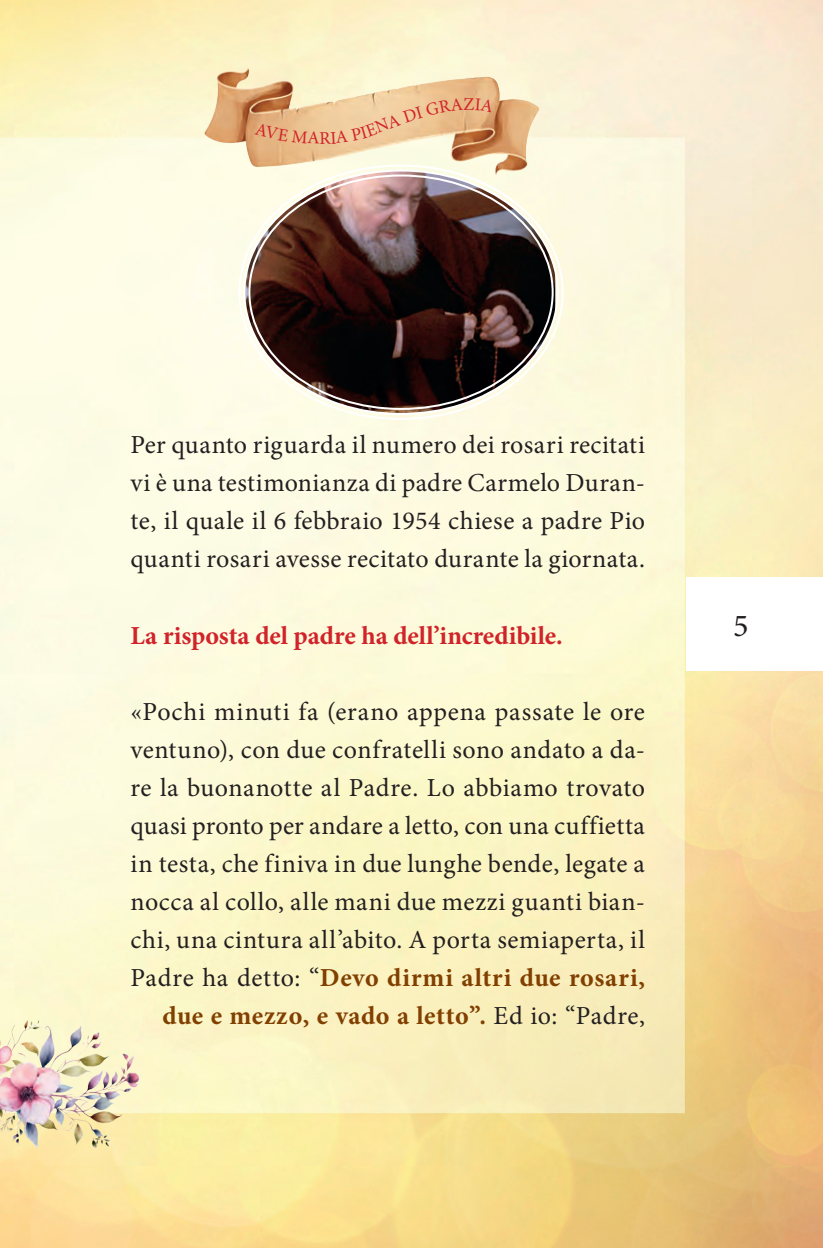
<style>
.page{position:relative;width:823px;height:1248px;background:#fff}
.page>*{position:absolute;margin:0;border:0;box-sizing:border-box;transform-origin:0 0}
.t1{font:32px "Minion Pro";color:#231f20}
.t2{font:26px/38px "Minion Pro";letter-spacing:.02em;color:#231f20;text-align:justify}
.t3{font:700 26px "Minion Pro";letter-spacing:-.005em;color:#d1232a}
.s1{font-weight:700;color:#813f00}
</style>
<div class="page">
<img style="left:0;top:0;width:822px;height:1247px">
<svg style="left:242px;top:168px;width:317px;height:248px;background:#6e5d57"></svg>
<img style="left:204px;top:66px;width:44px;height:67px">
<img style="left:0;top:1003px;width:147px;height:168px">
<div style="left:686px;top:577px;width:136px;height:93px;background:#fff"></div>
<svg style="left:254px;top:97px;width:240px;height:47px;background:#e7bf90"></svg>
<p class="t2" style="left:130px;top:426px;width:516px">Per quanto riguarda il numero dei rosari recitati vi è una testimonianza di padre Carmelo Duran&shy;te, il quale il 6 febbraio 1954 chiese a padre Pio quanti rosari avesse recitato durante la giornata.</p>
<p class="t3" style="left:130px;top:616px;width:433px">La risposta del padre ha dell’incredibile.</p>
<p class="t2" style="left:130px;top:692px;width:516px;text-align:right">«Pochi minuti fa (erano appena passate le ore ventuno), con due confratelli sono andato a da&shy;re la buonanotte al Padre. Lo abbiamo trovato quasi pronto per andare a letto, con una cuffietta in testa, che finiva in due lunghe bende, legate a nocca al collo, alle mani due mezzi guanti bian&shy;chi, una cintura all’abito. A porta semiaperta, il Padre ha detto: “<span class="s1">Devo dirmi altri due rosari, due e mezzo, e vado a letto”.</span> Ed io: “Padre,</p>
<p class="t1" style="left:732px;top:604px;width:17px">5</p>
</div>
